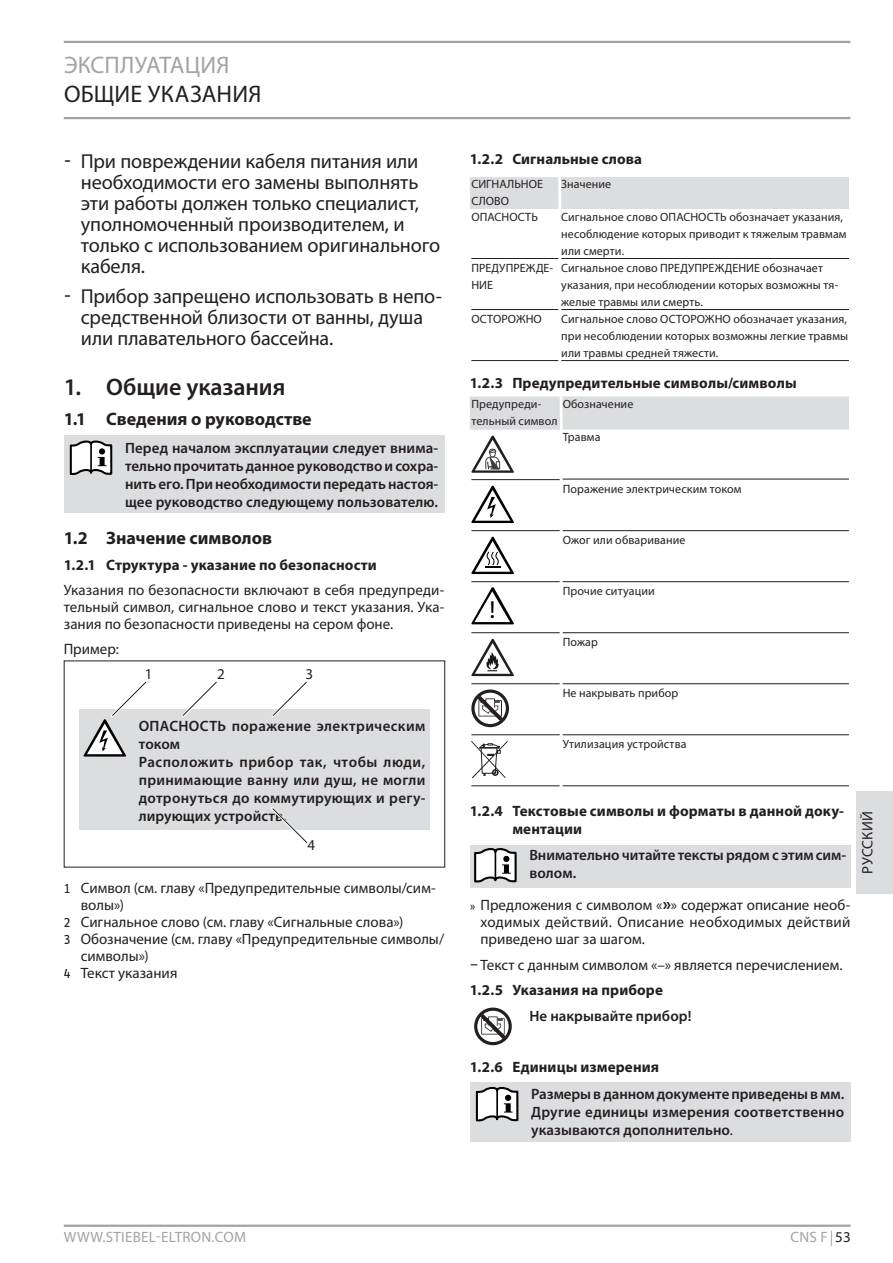
<style>
.page{position:relative;width:893px;height:1263px;background:#fff}
.page>*{position:absolute;margin:0;border:0;box-sizing:border-box;transform-origin:0 0}
.t1{font:24.9px "STE Info Text";color:#000}
.t2{font:600 24px "Myriad Pro";letter-spacing:-.005em;color:#231f20}
.t3{font:24px "Myriad Pro";color:#231f20}
.t4{font:24px "Myriad Pro";letter-spacing:.005em;color:#a1a3a6}
.t5{font:20.25px/21px "Myriad Pro";letter-spacing:-.01em;color:#231f20}
.t6{font:700 18px "Myriad Pro";color:#231f20}
.t7{font:15px/17px "Myriad Pro";color:#231f20;text-align:justify}
.t8{font:600 15px/18px "Myriad Pro";letter-spacing:.01em;color:#231f20;text-align:justify}
.t9{font:700 15px/18px "Myriad Pro";letter-spacing:.01em;color:#231f20}
.t10{font:15px "Myriad Pro";letter-spacing:.02em;color:#a1a3a6}
.t11{font:15px "Myriad Pro";letter-spacing:.02em;color:#231f20}
.t12{font:12px/17px "Myriad Pro";letter-spacing:.01em;color:#231f20}
.s1{font-family:"STE Info Text"}
.s2{font-family:"STE Info Text";font-size:12px}
.s3{font-weight:700;font-size:18px}
.s4{font-weight:700}
.s5{font-weight:400}
.s6{color:#231f20}
</style>
<div class="page">
<hr style="left:64px;top:41px;width:786px;height:2px;background:#a1a3a6">
<hr style="left:64px;top:117px;width:786px;height:2px;background:#a1a3a6">
<hr style="left:64px;top:1224px;width:787px;height:3px;background:#a1a3a6">
<div style="left:857px;top:791px;width:36px;height:102px;background:#dcdddf"></div>
<div style="left:64px;top:435px;width:380px;height:78px;background:#dcdddf"></div>
<svg style="left:70px;top:440px;width:42px;height:35px"></svg>
<hr style="left:90px;top:444px;width:2px;height:27px;background:#000">
<div style="left:79px;top:709px;width:351px;height:121px;background:#dcdddf"></div>
<svg style="left:272px;top:681px;width:35px;height:35px"></svg>
<svg style="left:182px;top:681px;width:35px;height:35px"></svg>
<svg style="left:84px;top:681px;width:63px;height:75px"></svg>
<svg style="left:272px;top:808px;width:36px;height:35px"></svg>
<div style="left:470px;top:177px;width:379px;height:32px;background:#dcdddf"></div>
<hr style="left:558px;top:177px;width:3px;height:32px;background:#fff">
<div style="left:471px;top:194px;width:87px;height:15px;background:#dcdddf"></div>
<div style="left:561px;top:177px;width:288px;height:15px;background:#dcdddf"></div>
<hr style="left:471px;top:258px;width:87px;height:1px;background:#231f20">
<hr style="left:561px;top:258px;width:288px;height:1px;background:#231f20">
<hr style="left:471px;top:309px;width:87px;height:1px;background:#231f20">
<hr style="left:561px;top:309px;width:288px;height:1px;background:#231f20">
<hr style="left:471px;top:360px;width:87px;height:1px;background:#231f20">
<hr style="left:561px;top:360px;width:288px;height:1px;background:#231f20">
<div style="left:470px;top:396px;width:379px;height:33px;background:#dcdddf"></div>
<hr style="left:560px;top:396px;width:3px;height:33px;background:#fff">
<div style="left:471px;top:414px;width:89px;height:15px;background:#dcdddf"></div>
<div style="left:563px;top:397px;width:286px;height:15px;background:#dcdddf"></div>
<hr style="left:471px;top:479px;width:89px;height:1px;background:#231f20">
<svg style="left:471px;top:436px;width:43px;height:37px"></svg>
<hr style="left:563px;top:479px;width:286px;height:1px;background:#231f20">
<hr style="left:471px;top:530px;width:89px;height:1px;background:#231f20">
<svg style="left:471px;top:486px;width:43px;height:37px"></svg>
<hr style="left:563px;top:530px;width:286px;height:1px;background:#231f20">
<hr style="left:471px;top:581px;width:89px;height:1px;background:#231f20">
<svg style="left:471px;top:537px;width:43px;height:37px"></svg>
<hr style="left:563px;top:581px;width:286px;height:1px;background:#231f20">
<hr style="left:471px;top:632px;width:89px;height:1px;background:#231f20">
<svg style="left:471px;top:587px;width:43px;height:37px"></svg>
<hr style="left:563px;top:632px;width:286px;height:1px;background:#231f20">
<hr style="left:471px;top:683px;width:89px;height:1px;background:#231f20">
<svg style="left:471px;top:639px;width:43px;height:37px"></svg>
<hr style="left:563px;top:683px;width:286px;height:1px;background:#231f20">
<hr style="left:471px;top:734px;width:89px;height:1px;background:#231f20">
<svg style="left:471px;top:689px;width:38px;height:38px"></svg>
<hr style="left:563px;top:734px;width:286px;height:1px;background:#231f20">
<hr style="left:471px;top:785px;width:89px;height:1px;background:#231f20">
<svg style="left:471px;top:740px;width:37px;height:38px"></svg>
<hr style="left:563px;top:785px;width:286px;height:1px;background:#231f20">
<div style="left:470px;top:845px;width:380px;height:42px;background:#dcdddf"></div>
<svg style="left:474px;top:848px;width:43px;height:34px"></svg>
<svg style="left:474px;top:1007px;width:38px;height:38px"></svg>
<div style="left:470px;top:1082px;width:380px;height:59px;background:#dcdddf"></div>
<svg style="left:476px;top:1087px;width:42px;height:34px"></svg>
<hr style="left:496px;top:1090px;width:2px;height:28px;background:#000">
<h2 class="t4" style="left:64px;top:50px;width:167px">ЭКСПЛУАТАЦИЯ</h2>
<h2 class="t3" style="left:64px;top:79px;width:99px">Общие указания</h2>
<h3 class="t5" style="left:81px;top:151px;width:361px;text-indent:-17px"><span class="s1">-</span> При повреждении кабеля питания или необходимости его замены выполнять эти работы должен только специалист, уполномоченный производителем, и только с использованием оригинального кабеля.</h3>
<h3 class="t5" style="left:81px;top:285px;width:363px;text-indent:-17px"><span class="s1">-</span> Прибор запрещено использовать в непо&shy;средственной близости от ванны, душа или плавательного бассейна.</h3>
<h2 class="t2" style="left:64px;top:371px;width:223px">1. Общие указания</h2>
<h3 class="t6" style="left:64px;top:407px;width:249px">1.1 Сведения о руководстве</h3>
<p class="t8" style="left:125px;top:438px;width:315px">Перед началом эксплуатации следует внима&shy;тельно прочитать данное руководство и сохра&shy;нить его. При необходимости передать настоя&shy;щее руководство следующему пользователю.</p>
<h3 class="t6" style="left:64px;top:526px;width:210px">1.2 Значение символов</h3>
<p class="t9" style="left:64px;top:555px;width:314px">1.2.1 Структура - указание по безопасности</p>
<p class="t7" style="left:64px;top:582px;width:382px">Указания по безопасности включают в себя предупреди&shy;тельный символ, сигнальное слово и текст указания. Ука&shy;зания по безопасности приведены на сером фоне.</p>
<p class="t7" style="left:64px;top:640px;width:57px">Пример:</p>
<p class="t7" style="left:145px;top:665px;width:9px">1</p>
<p class="t7" style="left:217px;top:665px;width:9px">2</p>
<p class="t7" style="left:305px;top:665px;width:9px">3</p>
<p class="t8" style="left:139px;top:717px;width:288px;text-align:left">ОПАСНОСТЬ поражение электрическим током<br>Расположить прибор так, чтобы люди, принимающие ванну или душ, не могли дотронуться до коммутирующих и регу&shy;лирующих устройств.</p>
<p class="t7" style="left:308px;top:837px;width:9px">4</p>
<p class="t7" style="left:64px;top:879px;width:373px"><span class="s1">1</span> Символ (см. главу «Предупредительные символы/сим-</p>
<p class="t7" style="left:81px;top:896px;width:45px">волы»)</p>
<p class="t7" style="left:64px;top:913px;width:341px"><span class="s1">2</span> Сигнальное слово (см. главу «Сигнальные слова»)</p>
<p class="t7" style="left:64px;top:930px;width:382px"><span class="s1">3</span> Обозначение (см. главу «Предупредительные символы/</p>
<p class="t7" style="left:81px;top:947px;width:69px">символы»)</p>
<p class="t7" style="left:64px;top:964px;width:115px"><span class="s1">4</span> Текст указания</p>
<p class="t9" style="left:470px;top:150px;width:174px">1.2.2 Сигнальные слова</p>
<p class="t12" style="left:471px;top:176px;width:73px;line-height:16.5px">СИГНАЛЬНОЕ<br>СЛОВО</p>
<p class="t12" style="left:561px;top:176px;width:52px">Значение</p>
<p class="t12" style="left:471px;top:208px;width:68px">ОПАСНОСТЬ</p>
<p class="t12" style="left:561px;top:208px;width:287px">Сигнальное слово ОПАСНОСТЬ обозначает указания, несоблюдение которых приводит к тяжелым травмам или смерти.</p>
<p class="t12" style="left:471px;top:259px;width:83px">ПРЕДУПРЕЖДЕ-<br>НИЕ</p>
<p class="t12" style="left:561px;top:259px;width:279px">Сигнальное слово ПРЕДУПРЕЖДЕНИЕ обозначает указания, при несоблюдении которых возможны тя&shy;желые травмы или смерть.</p>
<p class="t12" style="left:471px;top:310px;width:72px">ОСТОРОЖНО</p>
<p class="t12" style="left:561px;top:310px;width:288px;text-align:justify">Сигнальное слово ОСТОРОЖНО обозначает указания, при несоблюдении которых возможны легкие травмы или травмы средней тяжести.</p>
<p class="t9" style="left:470px;top:373px;width:328px">1.2.3 Предупредительные символы/символы</p>
<p class="t12" style="left:471px;top:396px;width:88px">Предупреди&shy;тельный символ</p>
<p class="t12" style="left:563px;top:396px;width:72px">Обозначение</p>
<p class="t12" style="left:563px;top:428px;width:39px">Травма</p>
<p class="t12" style="left:563px;top:481px;width:180px">Поражение электрическим током</p>
<p class="t12" style="left:563px;top:532px;width:124px">Ожог или обваривание</p>
<h1 class="t1" style="left:489px;top:596px;width:9px">!</h1>
<p class="t12" style="left:563px;top:583px;width:94px">Прочие ситуации</p>
<p class="t12" style="left:563px;top:634px;width:37px">Пожар</p>
<p class="t12" style="left:563px;top:685px;width:117px">Не накрывать прибор</p>
<p class="t12" style="left:563px;top:736px;width:125px">Утилизация устройства</p>
<p class="t9" style="left:512px;top:802px;width:333px;text-indent:-43px">1.2.4 Текстовые символы и форматы в данной доку&shy;ментации</p>
<p class="t8" style="left:529px;top:846px;width:318px">Внимательно читайте тексты рядом с этим сим&shy;волом.</p>
<p class="t7" style="left:480px;top:896px;width:371px;text-indent:-11px"><span class="s2">»</span> Предложения с символом «<span class="s3">»</span>» содержат описание необ&shy;ходимых действий. Описание необходимых действий приведено шаг за шагом.</p>
<p class="t7" style="left:470px;top:951px;width:374px;line-height:25.5px"><span class="s1">—</span>Текст с данным символом «–» является перечислением.<br><span class="s4">1.2.5 Указания на приборе</span></p>
<p class="t8" style="left:529px;top:1006px;width:164px">Не накрывайте прибор!</p>
<p class="t9" style="left:470px;top:1057px;width:191px">1.2.6 Единицы измерения</p>
<p class="t8" style="left:531px;top:1085px;width:315px">Размеры в данном документе приведены в мм.<br>Другие единицы измерения соответственно указываются дополнительно<span class="s5">.</span></p>
<p class="t11" style="left:858px;top:873px;width:64px;rotate:-90deg">РУССКИЙ</p>
<p class="t10" style="left:64px;top:1227px;width:184px">WWW.STIEBEL-ELTRON.COM</p>
<p class="t10" style="left:790px;top:1227px;width:62px">CNS F |<span class="s6">53</span></p>
</div>
